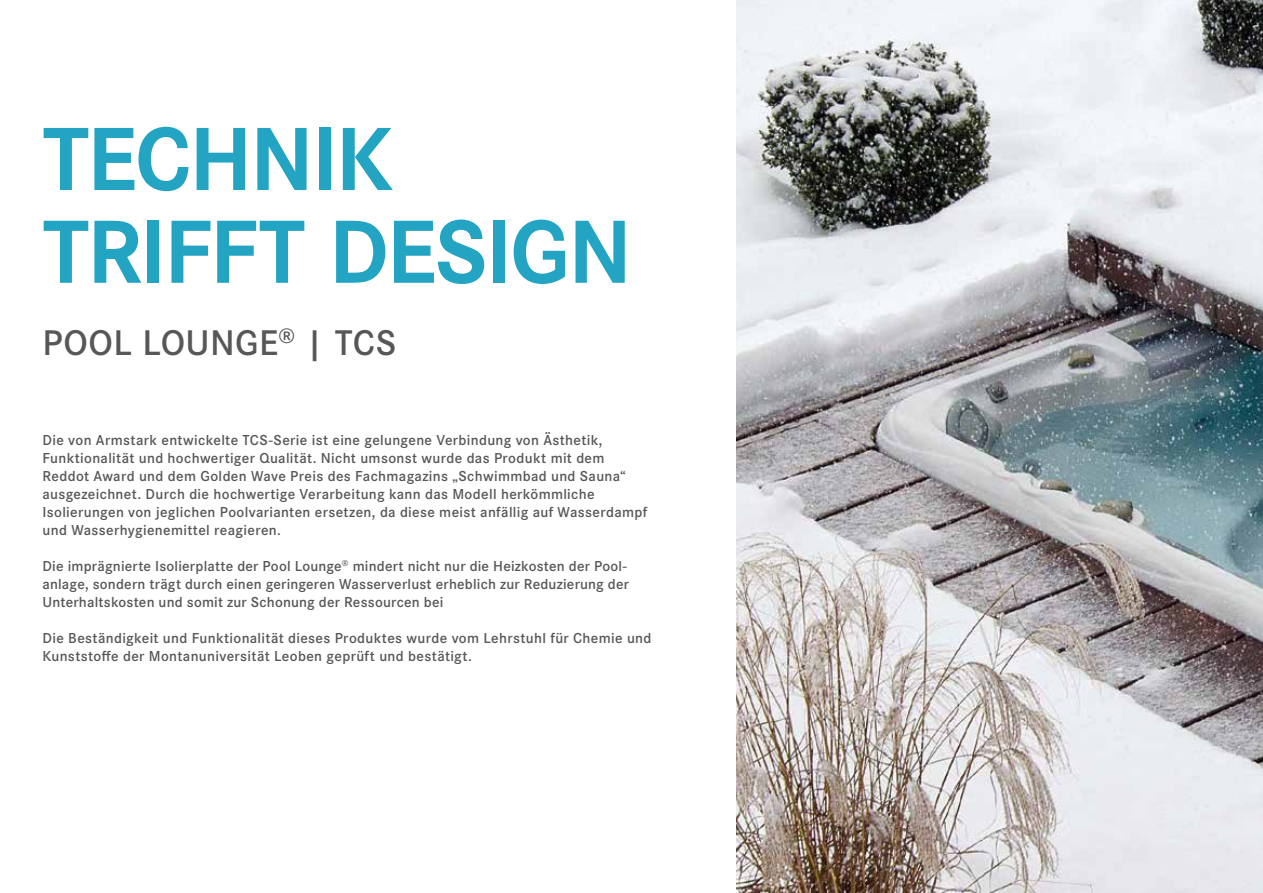
<style>
.page{position:relative;width:1263px;height:893px;background:#fff}
.page>*{position:absolute;margin:0;border:0;box-sizing:border-box;transform-origin:0 0}
.t1{font:700 93px/92.8px "Corporate S";letter-spacing:-.025em;color:#23a4c3}
.t2{font:600 37.05px "Corporate S";letter-spacing:.01em;color:#575756}
.t3{font:600 15px/18px "Corporate S";letter-spacing:.02em;color:#575756}
</style>
<div class="page">
<img style="left:736px;top:0;width:527px;height:893px">
<h1 class="t1" style="left:43px;top:110px;width:591px">TECHNIK<br>TRIFFT DESIGN</h1>
<h2 class="t2" style="left:43px;top:318px;width:355px">POOL LOUNGE<sup>®</sup> | TCS</h2>
<p class="t3" style="left:43px;top:430px;width:606px">Die von Armstark entwickelte TCS-Serie ist eine gelungene Verbindung von Ästhetik, Funktionalität und hochwertiger Qualität. Nicht umsonst wurde das Produkt mit dem Reddot Award und dem Golden Wave Preis des Fachmagazins „Schwimmbad und Sauna“ ausgezeichnet. Durch die hochwertige Verarbeitung kann das Modell herkömmliche Isolierungen von jeglichen Poolvarianten ersetzen, da diese meist anfällig auf Wasserdampf und Wasserhygienemittel reagieren.</p>
<p class="t3" style="left:43px;top:556px;width:588px">Die imprägnierte Isolierplatte der Pool Lounge<sup>®</sup> mindert nicht nur die Heizkosten der Pool&shy;anlage, sondern trägt durch einen geringeren Wasserverlust erheblich zur Reduzierung der<br>Unterhaltskosten und somit zur Schonung der Ressourcen bei</p>
<p class="t3" style="left:43px;top:628px;width:610px">Die Beständigkeit und Funktionalität dieses Produktes wurde vom Lehrstuhl für Chemie und<br>Kunststoffe der Montanuniversität Leoben geprüft und bestätigt.</p>
</div>
